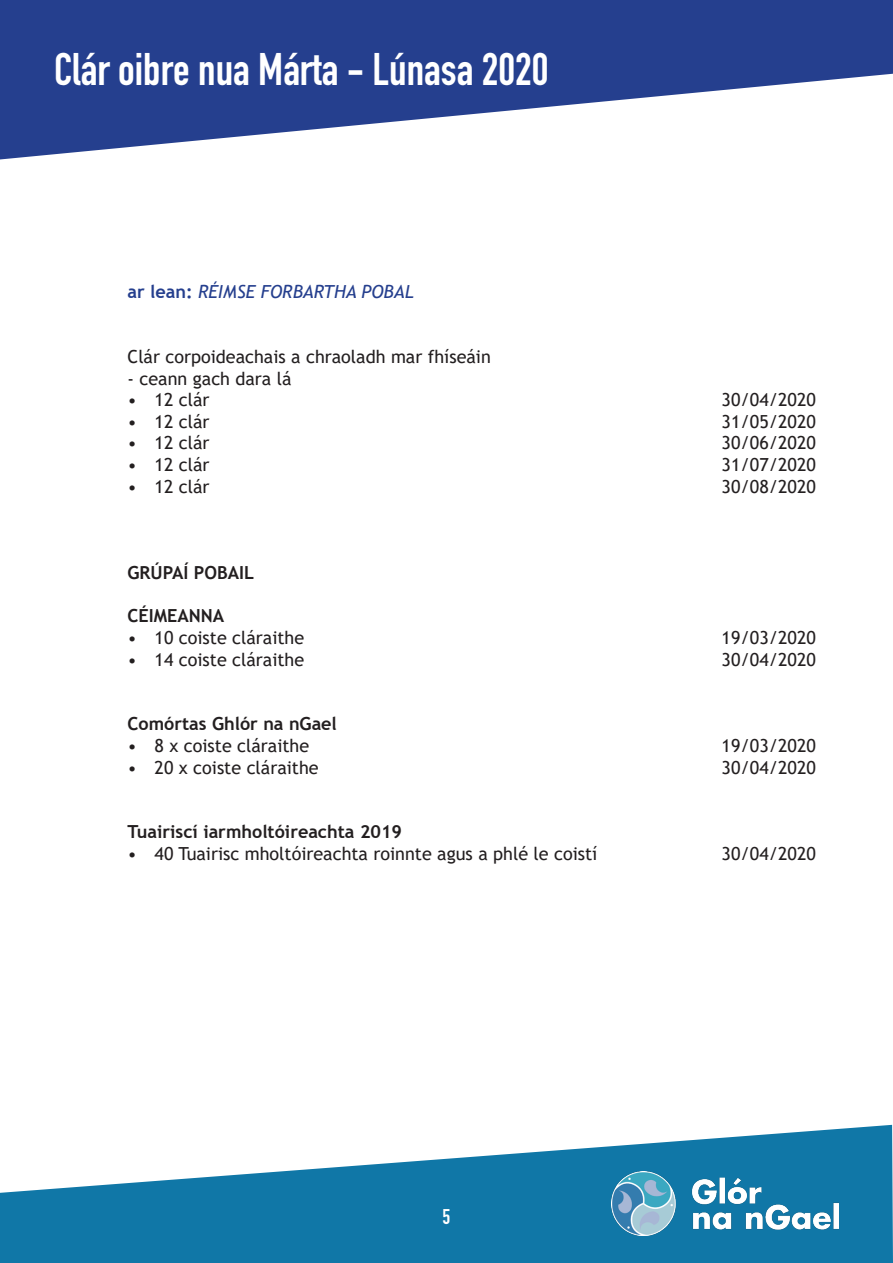
<style>
.page{position:relative;width:893px;height:1263px;background:#fff}
.page>*{position:absolute;margin:0;border:0;box-sizing:border-box;transform-origin:0 0}
.t1{font:45px "DIN Engschrift Std";color:#fff}
.t2{font:21px "DIN Engschrift Std";color:#fff}
.t3{font:18px "Trebuchet MS";color:#231f20}
.t4{font:700 18px "Trebuchet MS";color:#231f20}
.Teideal{font:italic 18px "Trebuchet MS";color:#253f8e}
.s1{font-weight:700;font-style:normal}
</style>
<div class="page">
<svg style="left:0;top:0;width:893px;height:159px;fill:#253f8e"></svg>
<svg style="left:0;top:1125px;width:893px;height:138px;fill:#1077a7"></svg>
<img style="left:611px;top:1171px;width:228px;height:65px">
<p class="t1" style="left:54px;top:42px;width:496px">Clár oibre nua Márta - Lúnasa 2020</p>
<p class="Teideal" style="left:128px;top:281px;width:288px"><span class="s1">ar lean:</span> RÉIMSE FORBARTHA POBAL</p>
<p class="t3" style="left:128px;top:345px;width:365px">Clár corpoideachais a chraoladh mar fhíseáin</p>
<p class="t3" style="left:128px;top:367px;width:166px">- ceann gach dara lá</p>
<p class="t3" style="left:128px;top:389px;width:83px">• 12 clár</p>
<p class="t3" style="left:722px;top:389px;width:96px">30/04/2020</p>
<p class="t3" style="left:128px;top:410px;width:83px">• 12 clár</p>
<p class="t3" style="left:722px;top:410px;width:96px">31/05/2020</p>
<p class="t3" style="left:128px;top:432px;width:83px">• 12 clár</p>
<p class="t3" style="left:722px;top:432px;width:96px">30/06/2020</p>
<p class="t3" style="left:128px;top:453px;width:83px">• 12 clár</p>
<p class="t3" style="left:722px;top:453px;width:96px">31/07/2020</p>
<p class="t3" style="left:128px;top:475px;width:83px">• 12 clár</p>
<p class="t3" style="left:722px;top:475px;width:96px">30/08/2020</p>
<p class="t4" style="left:128px;top:561px;width:128px">GRÚPAÍ POBAIL</p>
<p class="t4" style="left:128px;top:605px;width:98px">CÉIMEANNA</p>
<p class="t3" style="left:128px;top:626px;width:178px">• 10 coiste cláraithe</p>
<p class="t3" style="left:722px;top:626px;width:96px">19/03/2020</p>
<p class="t3" style="left:128px;top:648px;width:178px">• 14 coiste cláraithe</p>
<p class="t3" style="left:722px;top:648px;width:96px">30/04/2020</p>
<p class="t4" style="left:128px;top:713px;width:211px">Comórtas Ghlór na nGael</p>
<p class="t3" style="left:128px;top:734px;width:183px">• 8 x coiste cláraithe</p>
<p class="t3" style="left:722px;top:734px;width:96px">19/03/2020</p>
<p class="t3" style="left:128px;top:756px;width:193px">• 20 x coiste cláraithe</p>
<p class="t3" style="left:722px;top:756px;width:96px">30/04/2020</p>
<p class="t4" style="left:128px;top:821px;width:276px">Tuairiscí iarmholtóireachta 2019</p>
<p class="t3" style="left:128px;top:842px;width:471px">• 40 Tuairisc mholtóireachta roinnte agus a phlé le coistí</p>
<p class="t3" style="left:722px;top:842px;width:96px">30/04/2020</p>
<p class="t2" style="left:443px;top:1204px;width:9px">5</p>
</div>
